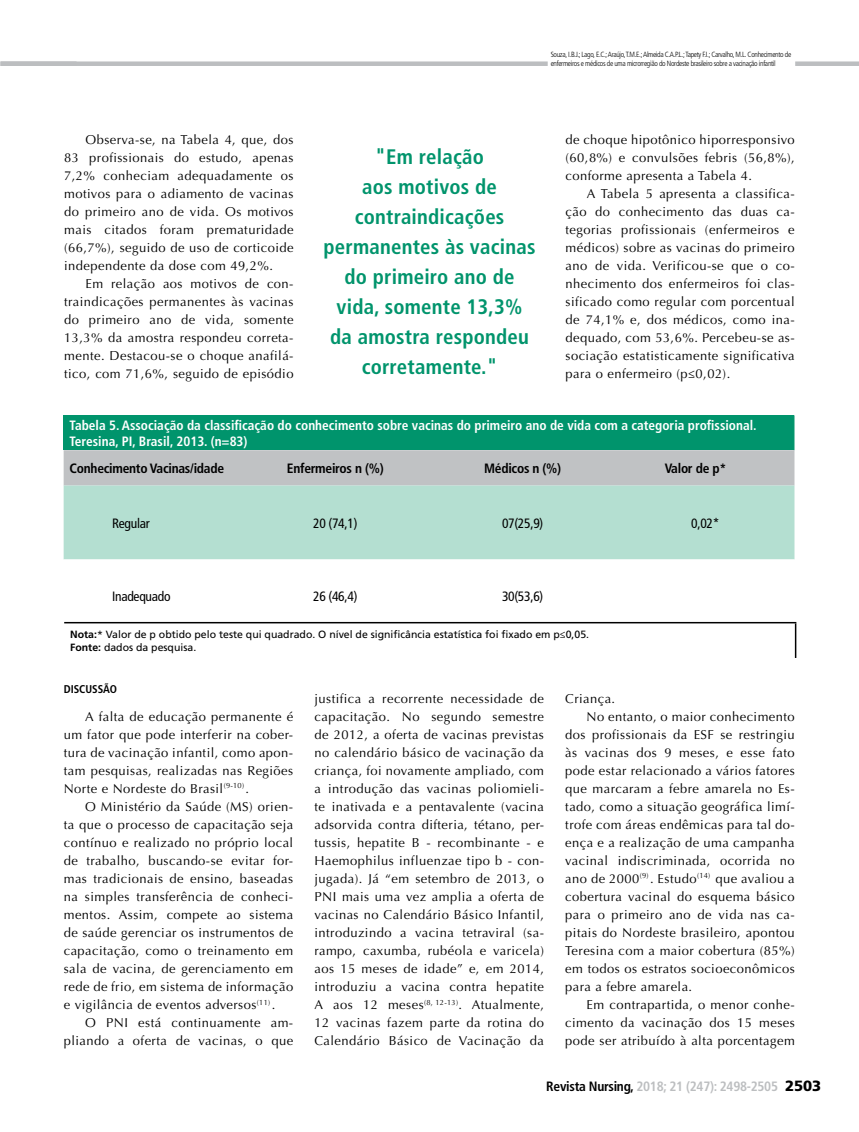
<style>
.page{position:relative;width:859px;height:1132px;background:#fff}
.page>*{position:absolute;margin:0;border:0;box-sizing:border-box;transform-origin:0 0}
.t1{font:700 condensed 21px/30px "Frutiger LT Std";letter-spacing:.01em;color:#00946c;text-align:center}
.t2{font:700 condensed 13.5px/16.2px "Frutiger LT Std";color:#fff}
.t3{font:700 condensed 13.5px "Frutiger LT Std";letter-spacing:-.02em;color:#000}
.t4{font:condensed 13.5px "Frutiger LT Std";letter-spacing:-.02em;color:#000}
.t5{font:700 condensed 13.5px "Frutiger LT Std";letter-spacing:-.02em;color:#bcbec0}
.t6{font:12.9px/18px "Optima LT Std";letter-spacing:.035em;color:#000;text-align:justify}
.t7{font:700 condensed 11.25px "Frutiger LT Std";letter-spacing:-.005em;color:#000}
.t8{font:10.5px/13.5px "Frutiger LT Std";color:#000}
.t9{font:300 condensed 7.5px/9px "Frutiger LT Std";letter-spacing:-.04em;color:#000}
.s1{font-weight:700}
.s2{color:#000}
.s3{font-weight:900;font-stretch:normal;font-size:14.85px;color:#000}
</style>
<div class="page">
<div style="left:0;top:61px;width:548px;height:5px;background:#bcbec0"></div>
<div style="left:795px;top:61px;width:64px;height:5px;background:#bcbec0"></div>
<div style="left:64px;top:415px;width:730px;height:35px;background:#00946c"></div>
<hr style="left:793px;top:415px;width:1px;height:35px;background:#04956c">
<div style="left:64px;top:450px;width:730px;height:35px;background:#c0c2c4"></div>
<div style="left:64px;top:485px;width:730px;height:74px;background:#b4dfd1"></div>
<svg style="left:64px;top:559px;width:730px;height:1px"></svg>
<hr style="left:795px;top:623px;width:1px;height:34px;background:#000">
<hr style="left:64px;top:621px;width:732px;height:2px;background:#000">
<p class="t6" style="left:64px;top:131px;width:231px;text-indent:21px">Observa-se, na Tabela 4, que, dos 83 profissionais do estudo, apenas 7,2% conheciam adequadamente os motivos para o adiamento de vacinas do primeiro ano de vida. Os motivos mais citados foram prematuridade (66,7%), seguido de uso de corticoide independente da dose com 49,2%.</p>
<p class="t6" style="left:64px;top:275px;width:231px;text-indent:21px">Em relação aos motivos de con&shy;traindicações permanentes às vacinas do primeiro ano de vida, somente 13,3% da amostra respondeu correta&shy;mente. Destacou-se o choque anafilá&shy;tico, com 71,6%, seguido de episódio</p>
<p class="t9" style="left:551px;top:50px;width:242px">Souza, I.B.J.; Lago, E.C.; Araújo, T.M.E.; Almeida C.A.P.L.; Tapety F.I.; Carvalho, M.L. Conhecimento de enfermeiros e médicos de uma microrregião do Nordeste brasileiro sobre a vacinação infantil</p>
<h1 class="t1" style="left:324px;top:142px;width:213px">"Em relação<br>aos motivos de contraindicações permanentes às vacinas do primeiro ano de vida, somente 13,3% da amostra respondeu corretamente."</h1>
<p class="t6" style="left:566px;top:131px;width:231px">de choque hipotônico hiporresponsivo (60,8%) e convulsões febris (56,8%), conforme apresenta a Tabela 4.</p>
<p class="t6" style="left:566px;top:185px;width:231px;text-indent:21px">A Tabela 5 apresenta a classifica&shy;ção do conhecimento das duas ca&shy;tegorias profissionais (enfermeiros e médicos) sobre as vacinas do primeiro ano de vida. Verificou-se que o co&shy;nhecimento dos enfermeiros foi clas&shy;sificado como regular com porcentual de 74,1% e, dos médicos, como ina&shy;dequado, com 53,6%. Percebeu-se as&shy;sociação estatisticamente significativa para o enfermeiro (p≤0,02).</p>
<p class="t2" style="left:70px;top:417px;width:688px">Tabela 5. Associação da classificação do conhecimento sobre vacinas do primeiro ano de vida com a categoria profissional.<br>Teresina, PI, Brasil, 2013. (n=83)</p>
<p class="t3" style="left:70px;top:460px;width:156px">Conhecimento Vacinas/idade</p>
<p class="t3" style="left:287px;top:460px;width:98px">Enfermeiros n (%)</p>
<p class="t3" style="left:484px;top:460px;width:79px">Médicos n (%)</p>
<p class="t3" style="left:665px;top:460px;width:63px">Valor de p*</p>
<p class="t4" style="left:112px;top:515px;width:39px">Regular</p>
<p class="t4" style="left:313px;top:515px;width:46px">20 (74,1)</p>
<p class="t4" style="left:502px;top:515px;width:43px">07(25,9)</p>
<p class="t4" style="left:691px;top:515px;width:30px">0,02*</p>
<p class="t4" style="left:112px;top:588px;width:60px">Inadequado</p>
<p class="t4" style="left:313px;top:588px;width:46px">26 (46,4)</p>
<p class="t4" style="left:502px;top:588px;width:43px">30(53,6)</p>
<p class="t8" style="left:70px;top:627px;width:520px"><span class="s1">Nota:</span>* Valor de p obtido pelo teste qui quadrado. O nível de significância estatística foi fixado em p≤0,05.<br><span class="s1">Fonte:</span> dados da pesquisa.</p>
<p class="t7" style="left:64px;top:682px;width:55px">DISCUSSÃO</p>
<p class="t6" style="left:64px;top:707px;width:231px;text-indent:21px">A falta de educação permanente é um fator que pode interferir na cober&shy;tura de vacinação infantil, como apon&shy;tam pesquisas, realizadas nas Regiões Norte e Nordeste do Brasil<sup>(9-10)</sup> .</p>
<p class="t6" style="left:64px;top:797px;width:231px;text-indent:21px">O Ministério da Saúde (MS) orien&shy;ta que o processo de capacitação seja contínuo e realizado no próprio local de trabalho, buscando-se evitar for&shy;mas tradicionais de ensino, baseadas na simples transferência de conheci&shy;mentos. Assim, compete ao sistema de saúde gerenciar os instrumentos de capacitação, como o treinamento em sala de vacina, de gerenciamento em rede de frio, em sistema de informação e vigilância de eventos adversos<sup>(11)</sup> .</p>
<p class="t6" style="left:64px;top:1013px;width:231px;text-align:right">O PNI está continuamente am&shy;pliando a oferta de vacinas, o que</p>
<p class="t6" style="left:315px;top:689px;width:231px">justifica a recorrente necessidade de capacitação. No segundo semestre de 2012, a oferta de vacinas previstas no calendário básico de vacinação da criança, foi novamente ampliado, com a introdução das vacinas poliomieli&shy;te inativada e a pentavalente (vacina adsorvida contra difteria, tétano, per&shy;tussis, hepatite B - recombinante - e Haemophilus influenzae tipo b - con&shy;jugada). Já “em setembro de 2013, o PNI mais uma vez amplia a oferta de vacinas no Calendário Básico Infantil, introduzindo a vacina tetraviral (sa&shy;rampo, caxumba, rubéola e varicela) aos 15 meses de idade” e, em 2014, introduziu a vacina contra hepatite A aos 12 meses<sup>(8,</sup> <sup>12-13)</sup>. Atualmente, 12 vacinas fazem parte da rotina do Calendário Básico de Vacinação da</p>
<p class="t6" style="left:565px;top:689px;width:51px">Criança.</p>
<p class="t6" style="left:586px;top:707px;width:210px">No entanto, o maior conhecimento</p>
<p class="t6" style="left:565px;top:725px;width:231px">dos profissionais da ESF se restringiu</p>
<p class="t6" style="left:565px;top:743px;width:231px">às vacinas dos 9 meses, e esse fato</p>
<p class="t6" style="left:565px;top:761px;width:231px">pode estar relacionado a vários fatores</p>
<p class="t6" style="left:565px;top:779px;width:231px">que marcaram a febre amarela no Es-</p>
<p class="t6" style="left:565px;top:797px;width:231px">tado, como a situação geográfica limí-</p>
<p class="t6" style="left:565px;top:815px;width:231px">trofe com áreas endêmicas para tal do-</p>
<p class="t6" style="left:565px;top:833px;width:231px">ença e a realização de uma campanha</p>
<p class="t6" style="left:565px;top:851px;width:231px">vacinal indiscriminada, ocorrida no</p>
<p class="t6" style="left:565px;top:869px;width:231px">ano de 2000<sup>(9)</sup> . Estudo<sup>(14)</sup> que avaliou a</p>
<p class="t6" style="left:565px;top:887px;width:231px">cobertura vacinal do esquema básico</p>
<p class="t6" style="left:565px;top:905px;width:231px">para o primeiro ano de vida nas ca-</p>
<p class="t6" style="left:565px;top:923px;width:231px">pitais do Nordeste brasileiro, apontou</p>
<p class="t6" style="left:565px;top:941px;width:231px">Teresina com a maior cobertura (85%)</p>
<p class="t6" style="left:565px;top:959px;width:231px">em todos os estratos socioeconômicos</p>
<p class="t6" style="left:565px;top:977px;width:128px">para a febre amarela.</p>
<p class="t6" style="left:586px;top:995px;width:210px">Em contrapartida, o menor conhe-</p>
<p class="t6" style="left:565px;top:1013px;width:231px">cimento da vacinação dos 15 meses</p>
<p class="t6" style="left:565px;top:1031px;width:231px">pode ser atribuído à alta porcentagem</p>
<p class="t5" style="left:546px;top:1077px;width:276px"><span class="s2">Revista Nursing,</span> 2018; 21 (247): 2498-2505 <span class="s3">2503</span></p>
</div>
